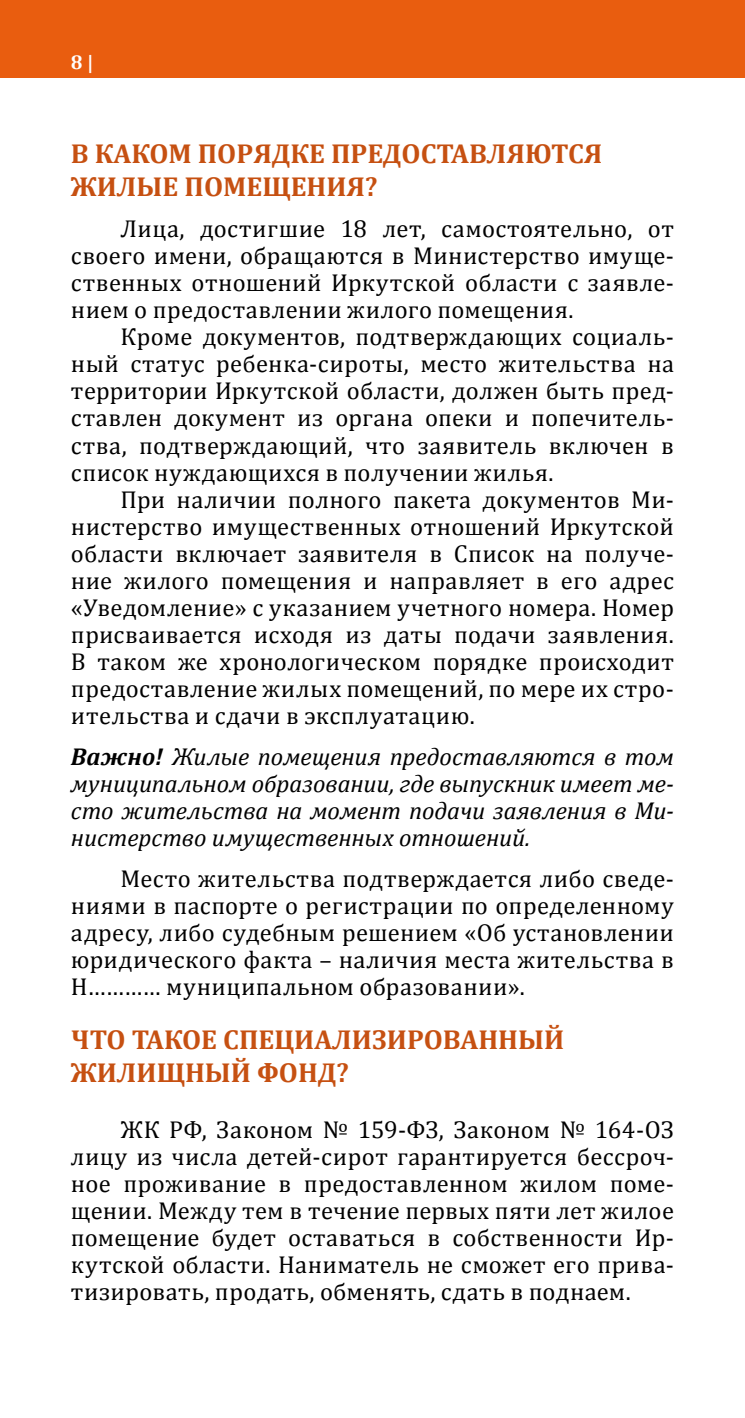
<style>
.page{position:relative;width:745px;height:1418px;background:#fff}
.page>*{position:absolute;margin:0;border:0;box-sizing:border-box;transform-origin:0 0}
.t1{font:700 27.5px/33px "Cambria";color:#c65011}
.t2{font:24.5px/27px "Cambria";letter-spacing:.015em;color:#000;text-align:justify}
.t3{font:italic 24.5px/27px "Cambria";letter-spacing:-.005em;color:#000;text-align:justify}
.t4{font:700 20px "Cambria";color:#fff}
.s1{font-weight:700}
</style>
<div class="page">
<div style="left:0;top:0;width:744px;height:78px;background:#e95d0f"></div>
<hr style="left:744px;top:0;width:1px;height:78px;background:#e95d0f">
<p class="t4" style="left:71px;top:48px;width:24px">8 |</p>
<p class="t1" style="left:71px;top:136px;width:532px">В КАКОМ ПОРЯДКЕ ПРЕДОСТАВЛЯЮТСЯ<br>ЖИЛЫЕ ПОМЕЩЕНИЯ?</p>
<p class="t2" style="left:71px;top:215px;width:604px;text-indent:50px">Лица, достигшие 18 лет, самостоятельно, от своего имени, обращаются в Министерство имуще&shy;ственных отношений Иркутской области с заявле&shy;нием о предоставлении жилого помещения.</p>
<p class="t2" style="left:71px;top:323px;width:604px;text-indent:50px">Кроме документов, подтверждающих социаль&shy;ный статус ребенка-сироты, место жительства на территории Иркутской области, должен быть пред&shy;ставлен документ из органа опеки и попечитель&shy;ства, подтверждающий, что заявитель включен в список нуждающихся в получении жилья.</p>
<p class="t2" style="left:71px;top:485px;width:604px;text-indent:50px">При наличии полного пакета документов Ми&shy;нистерство имущественных отношений Иркутской области включает заявителя в Список на получе&shy;ние жилого помещения и направляет в его адрес «Уведомление» с указанием учетного номера. Номер присваивается исходя из даты подачи заявления.<br>В таком же хронологическом порядке происходит предоставление жилых помещений, по мере их стро&shy;ительства и сдачи в эксплуатацию.</p>
<p class="t3" style="left:71px;top:742px;width:604px"><span class="s1">Важно!</span> Жилые помещения предоставляются в том муниципальном образовании, где выпускник имеет ме&shy;сто жительства на момент подачи заявления в Ми&shy;нистерство имущественных отношений.</p>
<p class="t2" style="left:71px;top:865px;width:604px;text-indent:50px">Место жительства подтверждается либо сведе&shy;ниями в паспорте о регистрации по определенному адресу, либо судебным решением «Об установлении юридического факта – наличия места жительства в Н………… муниципальном образовании».</p>
<p class="t1" style="left:71px;top:1022px;width:494px">ЧТО ТАКОЕ СПЕЦИАЛИЗИРОВАННЫЙ<br>ЖИЛИЩНЫЙ ФОНД?</p>
<p class="t2" style="left:71px;top:1115px;width:604px;text-indent:50px">ЖК РФ, Законом № 159-ФЗ, Законом № 164-ОЗ лицу из числа детей-сирот гарантируется бессроч&shy;ное проживание в предоставленном жилом поме&shy;щении. Между тем в течение первых пяти лет жилое помещение будет оставаться в собственности Ир&shy;кутской области. Наниматель не сможет его прива&shy;тизировать, продать, обменять, сдать в поднаем.</p>
</div>
